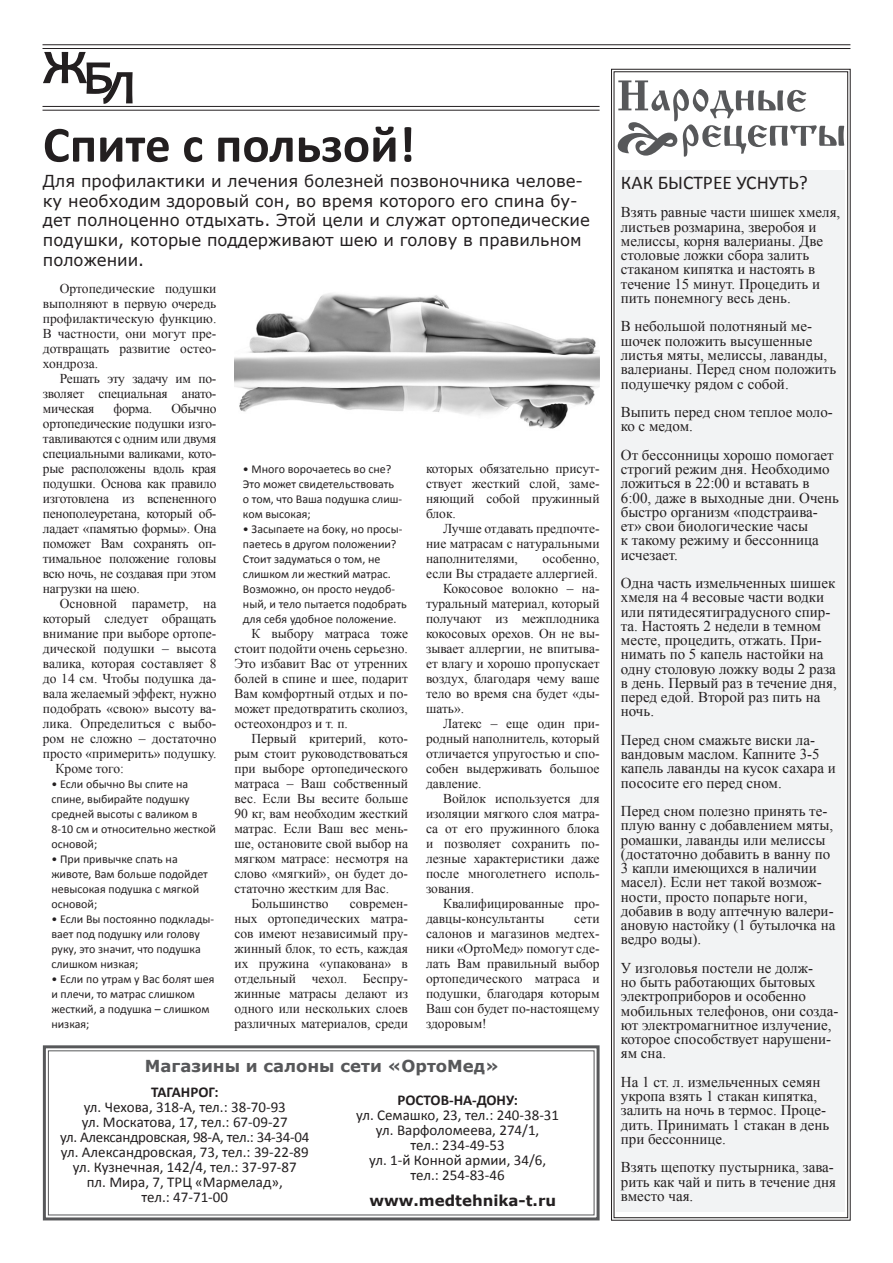
<style>
.page{position:relative;width:893px;height:1263px;background:#fff}
.page>*{position:absolute;margin:0;border:0;box-sizing:border-box;transform-origin:0 0}
.текст{font:700 51px "Calibri";color:#231f20}
.текст-2{font:19.5px "Calibri";color:#231f20}
.подзаголовок{font:16.5px/19.8px "Verdana";color:#231f20}
.текст-3{font:700 16.5px "Verdana";color:#57585a}
.текст-4{font:15px/14.2px "Times New Roman";color:#231f20}
.текст-5{font:15px "Calibri";color:#231f20}
.текст-6{font:15px "Calibri";letter-spacing:-.02em;color:#231f20}
.текст-7{font:700 15px "Calibri";color:#231f20}
.текст-8{font:700 15px "Verdana";color:#231f20}
.текст-9{font:13.5px/15px "Times New Roman";color:#231f20;text-align:justify}
.текст-10{font:12px/15px "Calibri";color:#231f20}
</style>
<div class="page">
<svg style="left:43px;top:51px;width:90px;height:53px"></svg>
<hr style="left:43px;top:106px;width:557px;height:1px;background:#231f20">
<hr style="left:43px;top:110px;width:557px;height:1px;background:#231f20">
<hr style="left:43px;top:44px;width:807px;height:1px;background:#231f20">
<hr style="left:43px;top:48px;width:807px;height:1px;background:#231f20">
<svg style="left:611px;top:69px;width:240px;height:1152px"></svg>
<div style="left:614px;top:72px;width:234px;height:1146px;border:1px solid #231f20"></div>
<div style="left:617px;top:170px;width:228px;height:1042px;background:#f2f3f4"></div>
<svg style="left:618px;top:80px;width:226px;height:77px"></svg>
<svg style="left:42px;top:1045px;width:558px;height:176px"></svg>
<div style="left:48px;top:1050px;width:547px;height:165px;border:1px solid #57585a"></div>
<img style="left:234px;top:293px;width:366px;height:136px">
<p class="текст" style="left:43px;top:112px;width:374px">Спите с пользой!</p>
<p class="подзаголовок" style="left:43px;top:171px;width:549px">Для профилактики и лечения болезней позвоночника челове&shy;ку необходим здоровый сон, во время которого его спина бу&shy;дет полноценно отдыхать. Этой цели и служат ортопедические подушки, которые поддерживают шею и голову в правильном положении.</p>
<p class="текст-9" style="left:43px;top:281px;width:175px;text-indent:17px">Ортопедические подушки выполняют в первую очередь профилактическую функцию.<br>В частности, они могут пре&shy;дотвращать развитие остео&shy;хондроза.</p>
<p class="текст-9" style="left:43px;top:371px;width:175px;text-indent:17px">Решать эту задачу им по&shy;зволяет специальная анато&shy;мическая</p>
<p class="текст-9" style="left:43px;top:401px;width:175px;text-indent:128px">Обычно ортопедические подушки изго&shy;тавливаются с одним или двумя специальными валиками, кото&shy;рые расположены вдоль края подушки. Основа как правило изготовлена из вспененного пенополеуретана, который об&shy;ладает «памятью формы». Она поможет Вам сохранять оп&shy;тимальное положение головы всю ночь, не создавая при этом нагрузки на шею.</p>
<p class="текст-9" style="left:43px;top:596px;width:175px;text-indent:17px">Основной параметр, на который следует обращать внимание при выборе ортопе&shy;дической подушки – высота валика, которая составляет 8 до 14 см. Чтобы подушка да&shy;вала желаемый эффект, нужно подобрать «свою» высоту ва&shy;лика. Определиться с выбо&shy;ром не сложно – достаточно просто «примерить» подушку.</p>
<p class="текст-9" style="left:56px;top:761px;width:70px">Кроме того:</p>
<p class="текст-10" style="left:51px;top:777px;width:166px">• Если обычно Вы спите на спине, выбирайте подушку средней высоты с валиком в<br>8-10 см и относительно жесткой основой;</p>
<p class="текст-10" style="left:51px;top:852px;width:158px">• При привычке спать на животе, Вам больше подойдет невысокая подушка с мягкой основой;</p>
<p class="текст-10" style="left:51px;top:912px;width:164px">• Если Вы постоянно подклады&shy;вает под подушку или голову руку, это значит, что подушка слишком низкая;</p>
<p class="текст-10" style="left:51px;top:972px;width:165px">• Если по утрам у Вас болят шея и плечи, то матрас слишком жесткий, а подушка – слишком низкая;</p>
<p class="текст-9" style="left:114px;top:401px;width:40px">форма.</p>
<p class="текст-10" style="left:243px;top:462px;width:161px">• Много ворочаетесь во сне?<br>Это может свидетельствовать о том, что Ваша подушка слиш&shy;ком высокая;</p>
<p class="текст-10" style="left:243px;top:522px;width:165px">• Засыпаете на боку, но просы&shy;паетесь в другом положении?<br>Стоит задуматься о том, не слишком ли жесткий матрас.<br>Возможно, он просто неудоб&shy;ный, и тело пытается подобрать для себя удобное положение.</p>
<p class="текст-9" style="left:234px;top:626px;width:175px;text-indent:17px">К выбору матраса тоже стоит подойти очень серьезно.<br>Это избавит Вас от утренних болей в спине и шее, подарит Вам комфортный отдых и по&shy;может предотвратить сколиоз, остеохондроз и т. п.</p>
<p class="текст-9" style="left:234px;top:731px;width:175px;text-indent:17px">Первый критерий, кото&shy;рым стоит руководствоваться при выборе ортопедического матраса – Ваш собственный вес. Если Вы весите больше 90 кг, вам необходим жесткий матрас. Если Ваш вес мень&shy;ше, остановите свой выбор на мягком матрасе: несмотря на слово «мягкий», он будет до&shy;статочно жестким для Вас.</p>
<p class="текст-9" style="left:251px;top:896px;width:78px">Большинство</p>
<p class="текст-9" style="left:234px;top:896px;width:175px;text-indent:115px">современ&shy;ных ортопедических матра&shy;сов имеют независимый пру&shy;жинный блок, то есть, каждая их пружина «упакована» в отдельный чехол. Беспру&shy;жинные матрасы делают из одного или нескольких слоев различных материалов, среди</p>
<p class="текст-9" style="left:426px;top:461px;width:175px">которых обязательно присут&shy;ствует жесткий слой, заме&shy;няющий собой пружинный блок.</p>
<p class="текст-9" style="left:426px;top:521px;width:175px;text-indent:17px">Лучше отдавать предпочте&shy;ние матрасам с натуральными наполнителями,</p>
<p class="текст-9" style="left:426px;top:551px;width:175px;text-align:right">особенно,<br>если Вы страдаете аллергией.</p>
<p class="текст-9" style="left:426px;top:581px;width:175px;text-indent:17px">Кокосовое волокно – на&shy;туральный материал, который получают из межплодника кокосовых орехов. Он не вы&shy;зывает аллергии, не впитыва&shy;ет влагу и хорошо пропускает воздух, благодаря чему ваше тело во время сна будет «ды&shy;шать».</p>
<p class="текст-9" style="left:426px;top:716px;width:175px;text-indent:17px">Латекс – еще один при&shy;родный наполнитель, который отличается упругостью и спо&shy;собен выдерживать большое давление.</p>
<p class="текст-9" style="left:426px;top:791px;width:175px;text-indent:17px">Войлок используется для изоляции мягкого слоя матра&shy;са от его пружинного блока и позволяет сохранить по&shy;лезные характеристики даже после многолетнего исполь&shy;зования.</p>
<p class="текст-9" style="left:426px;top:896px;width:175px;text-indent:17px">Квалифицированные про&shy;давцы-консультанты</p>
<p class="текст-9" style="left:426px;top:911px;width:175px;text-indent:148px">сети салонов и магазинов медтех&shy;ники «ОртоМед» помогут сде&shy;лать Вам правильный выбор ортопедического матраса и подушки, благодаря которым Ваш сон будет по-настоящему здоровым!</p>
<p class="текст-3" style="left:145px;top:1054px;width:356px">Магазины и салоны сети «ОртоМед»</p>
<p class="текст-7" style="left:151px;top:1083px;width:69px">ТАГАНРОГ:</p>
<p class="текст-5" style="left:84px;top:1098px;width:204px">ул. Чехова, 318-А, тел.: 38-70-93</p>
<p class="текст-5" style="left:82px;top:1113px;width:208px">ул. Москатова, 17, тел.: 67-09-27</p>
<p class="текст-6" style="left:60px;top:1128px;width:251px">ул. Александровская, 98-А, тел.: 34-34-04</p>
<p class="текст-5" style="left:61px;top:1143px;width:250px">ул. Александровская, 73, тел.: 39-22-89</p>
<p class="текст-5" style="left:73px;top:1158px;width:225px">ул. Кузнечная, 142/4, тел.: 37-97-87</p>
<p class="текст-5" style="left:87px;top:1173px;width:198px">пл. Мира, 7, ТРЦ «Мармелад»,</p>
<p class="текст-5" style="left:142px;top:1188px;width:88px">тел.: 47-71-00</p>
<p class="текст-7" style="left:397px;top:1090px;width:122px">РОСТОВ-НА-ДОНУ:</p>
<p class="текст-5" style="left:356px;top:1105px;width:205px">ул. Семашко, 23, тел.: 240-38-31</p>
<p class="текст-5" style="left:376px;top:1120px;width:165px">ул. Варфоломеева, 274/1,</p>
<p class="текст-5" style="left:411px;top:1135px;width:96px">тел.: 234-49-53</p>
<p class="текст-5" style="left:369px;top:1150px;width:179px">ул. 1-й Конной армии, 34/6,</p>
<p class="текст-5" style="left:411px;top:1165px;width:96px">тел.: 254-83-46</p>
<p class="текст-8" style="left:369px;top:1190px;width:188px">www.medtehnika-t.ru</p>
<p class="текст-2" style="left:621px;top:170px;width:189px">КАК БЫСТРЕЕ УСНУТЬ?</p>
<p class="текст-4" style="left:621px;top:205px;width:221px">Взять равные части шишек хмеля, листьев розмарина, зверобоя и мелиссы, корня валерианы. Две столовые ложки сбора залить стаканом кипятка и настоять в течение 15 минут. Процедить и пить понемногу весь день.</p>
<p class="текст-4" style="left:621px;top:319px;width:217px">В небольшой полотняный ме&shy;шочек положить высушенные листья мяты, мелиссы, лаванды, валерианы. Перед сном положить подушечку рядом с собой.</p>
<p class="текст-4" style="left:621px;top:405px;width:214px">Выпить перед сном теплое моло&shy;ко с медом.</p>
<p class="текст-4" style="left:621px;top:447px;width:220px">От бессонницы хорошо помогает строгий режим дня. Необходимо ложиться в 22:00 и вставать в<br>6:00, даже в выходные дни. Очень быстро организм «подстраива&shy;ет» свои биологические часы<br>к такому режиму и бессонница исчезает.</p>
<p class="текст-4" style="left:621px;top:576px;width:217px">Одна часть измельченных шишек хмеля на 4 весовые части водки или пятидесятиградусного спир&shy;та. Настоять 2 недели в темном месте, процедить, отжать. При&shy;нимать по 5 капель настойки на одну столовую ложку воды 2 раза в день. Первый раз в течение дня, перед едой. Второй раз пить на ночь.</p>
<p class="текст-4" style="left:621px;top:732px;width:217px">Перед сном смажьте виски ла&shy;вандовым маслом. Капните 3-5 капель лаванды на кусок сахара и пососите его перед сном.</p>
<p class="текст-4" style="left:621px;top:804px;width:216px">Перед сном полезно принять те&shy;плую ванну с добавлением мяты, ромашки, лаванды или мелиссы (достаточно добавить в ванну по<br>3 капли имеющихся в наличии масел). Если нет такой возмож&shy;ности, просто попарьте ноги, добавив в воду аптечную валери&shy;ановую настойку (1 бутылочка на ведро воды).</p>
<p class="текст-4" style="left:621px;top:960px;width:219px">У изголовья постели не долж-<br>но быть работающих бытовых электроприборов и особенно мобильных телефонов, они созда&shy;ют электромагнитное излучение, которое способствует нарушени&shy;ям сна.</p>
<p class="текст-4" style="left:621px;top:1074px;width:210px">На 1 ст. л. измельченных семян укропа взять 1 стакан кипятка, залить на ночь в термос. Проце&shy;дить. Принимать 1 стакан в день при бессоннице.</p>
<p class="текст-4" style="left:621px;top:1160px;width:217px">Взять щепотку пустырника, зава&shy;рить как чай и пить в течение дня вместо чая.</p>
</div>
